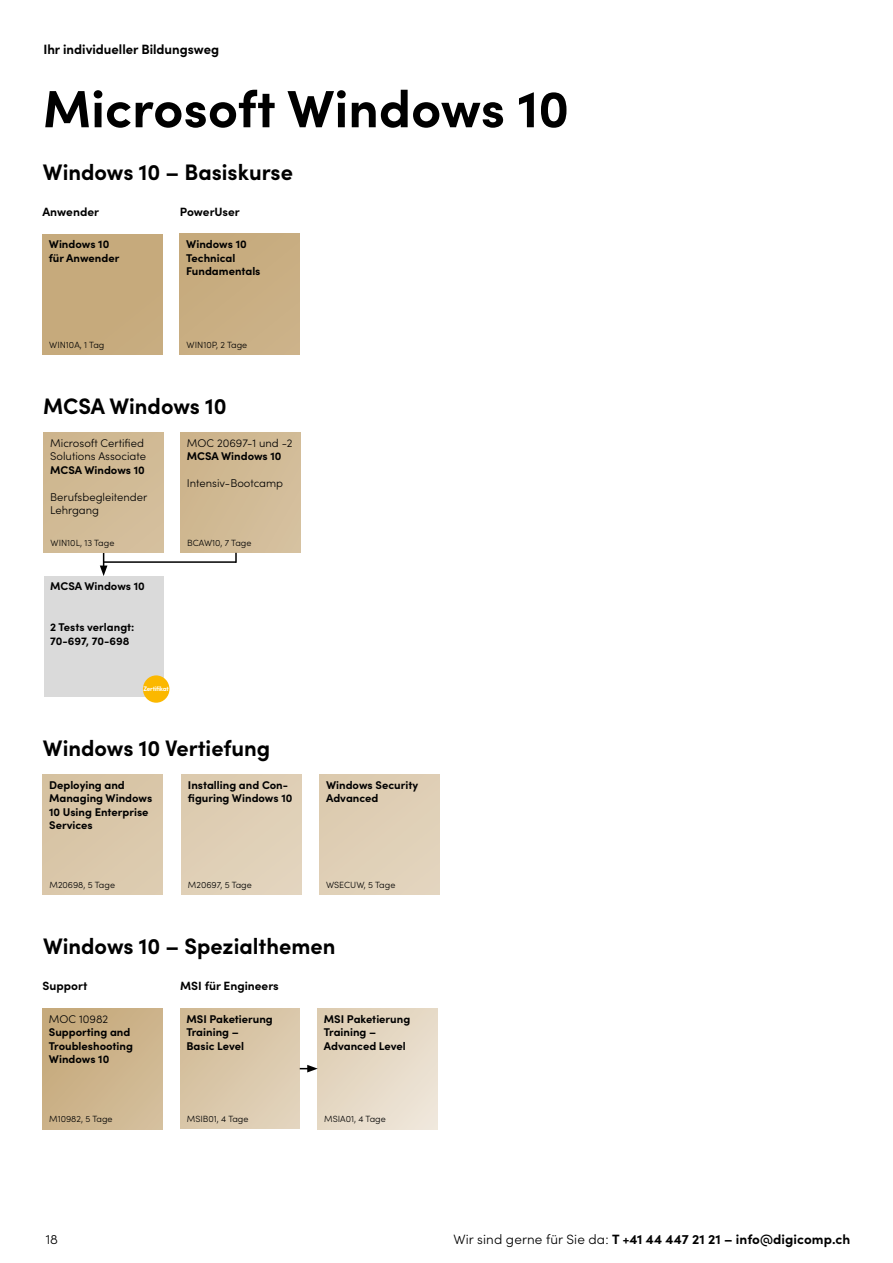
<style>
.page{position:relative;width:893px;height:1263px;background:#fff}
.page>*{position:absolute;margin:0;border:0;box-sizing:border-box;transform-origin:0 0}
.t1{font:700 52.5px "Sofia Pro";color:#000}
.t2{font:700 22.5px "Sofia Pro";color:#000}
.t3{font:700 13.5px "Sofia Pro";color:#000}
.t4{font:300 13.5px "Sofia Pro";color:#000}
.t5{font:700 12px "Sofia Pro";color:#000}
.t6{font:700 11.25px/13.5px "Sofia Pro";color:#000}
.t7{font:300 11.25px/13.5px "Sofia Pro";color:#000}
.t8{font:300 9px "Sofia Pro";color:#000}
.t9{font:700 6.6px "Sofia Pro";letter-spacing:-.04em;color:#fff}
.s1{font-weight:300}
</style>
<div class="page">
<div style="left:43px;top:774px;width:119px;height:121px;background:#d9c6a9"></div>
<svg style="left:44px;top:432px;width:119px;height:265px;background:#d8cebc"></svg>
<div style="left:182px;top:774px;width:119px;height:121px;background:#e0cfb6"></div>
<div style="left:42px;top:234px;width:120px;height:121px;background:#c6aa7c"></div>
<div style="left:180px;top:234px;width:120px;height:121px;background:#c9ae82"></div>
<div style="left:143px;top:675px;width:26px;height:28px;background:#fbb800;border-radius:50%"></div>
<div style="left:320px;top:774px;width:119px;height:121px;background:#e0cfb6"></div>
<hr style="left:104px;top:561px;width:132px;height:2px;background:#000">
<svg style="left:180px;top:432px;width:120px;height:131px;background:#d2bd9a"></svg>
<svg style="left:43px;top:1008px;width:119px;height:121px;background:#ccb289"></svg>
<svg style="left:180px;top:1008px;width:257px;height:121px;background:#e1d2bb"></svg>
<p class="t3" style="left:43px;top:39px;width:177px">Ihr individueller Bildungsweg</p>
<h1 class="t1" style="left:43px;top:68px;width:528px">Microsoft Windows 10</h1>
<h2 class="t2" style="left:43px;top:155px;width:251px">Windows 10 – Basiskurse</h2>
<p class="t5" style="left:42px;top:202px;width:58px">Anwender</p>
<p class="t5" style="left:180px;top:202px;width:62px">PowerUser</p>
<p class="t6" style="left:49px;top:237px;width:72px">Windows 10 für Anwender</p>
<p class="t6" style="left:186px;top:237px;width:76px">Windows 10<br>Technical<br>Fundamentals</p>
<p class="t8" style="left:49px;top:338px;width:57px">WIN10A, 1 Tag</p>
<p class="t8" style="left:187px;top:338px;width:62px">WIN10P, 2 Tage</p>
<h2 class="t2" style="left:43px;top:389px;width:185px">MCSA Windows 10</h2>
<p class="t7" style="left:50px;top:435px;width:97px">Microsoft Certified<br>Solutions Associate</p>
<p class="t6" style="left:50px;top:462px;width:96px">MCSA Windows 10</p>
<p class="t7" style="left:50px;top:489px;width:99px">Berufsbegleitender<br>Lehrgang</p>
<p class="t8" style="left:51px;top:536px;width:65px">WIN10L, 13 Tage</p>
<p class="t6" style="left:50px;top:579px;width:96px">MCSA Windows 10</p>
<p class="t6" style="left:50px;top:619px;width:86px">2 Tests verlangt:<br>70-697, 70-698</p>
<p class="t9" style="left:144px;top:683px;width:27px">Zertifikat</p>
<p class="t7" style="left:187px;top:435px;width:107px">MOC 20697-1 und -2</p>
<p class="t6" style="left:187px;top:449px;width:96px">MCSA Windows 10</p>
<p class="t7" style="left:187px;top:476px;width:98px">Intensiv-Bootcamp</p>
<p class="t8" style="left:187px;top:536px;width:66px">BCAW10, 7 Tage</p>
<h2 class="t2" style="left:43px;top:731px;width:229px">Windows 10 Vertiefung</h2>
<p class="t6" style="left:49px;top:777px;width:105px">Deploying and<br>Managing Windows<br>10 Using Enterprise<br>Services</p>
<p class="t6" style="left:188px;top:777px;width:106px">Installing and Con&shy;figuring Windows 10</p>
<p class="t6" style="left:326px;top:777px;width:94px">Windows Security<br>Advanced</p>
<p class="t8" style="left:49px;top:878px;width:67px">M20698, 5 Tage</p>
<p class="t8" style="left:188px;top:878px;width:65px">M20697, 5 Tage</p>
<p class="t8" style="left:326px;top:878px;width:71px">WSECUW, 5 Tage</p>
<h2 class="t2" style="left:43px;top:929px;width:294px">Windows 10 – Spezialthemen</h2>
<p class="t5" style="left:43px;top:977px;width:46px">Support</p>
<p class="t5" style="left:180px;top:976px;width:100px">MSI für Engineers</p>
<p class="t7" style="left:49px;top:1011px;width:61px">MOC 10982</p>
<p class="t6" style="left:49px;top:1025px;width:86px">Supporting and<br>Troubleshooting<br>Windows 10</p>
<p class="t6" style="left:186px;top:1011px;width:88px">MSI Paketierung<br>Training –<br>Basic Level</p>
<p class="t6" style="left:324px;top:1011px;width:88px">MSI Paketierung<br>Training –<br>Advanced Level</p>
<p class="t8" style="left:49px;top:1112px;width:65px">M10982, 5 Tage</p>
<p class="t8" style="left:187px;top:1112px;width:63px">MSIB01, 4 Tage</p>
<p class="t8" style="left:324px;top:1112px;width:63px">MSIA01, 4 Tage</p>
<p class="t4" style="left:46px;top:1230px;width:14px">18</p>
<p class="t3" style="left:454px;top:1229px;width:398px"><span class="s1">Wir sind gerne für Sie da:</span> T +41 44 447 21 21 – info@digicomp.ch</p>
</div>
